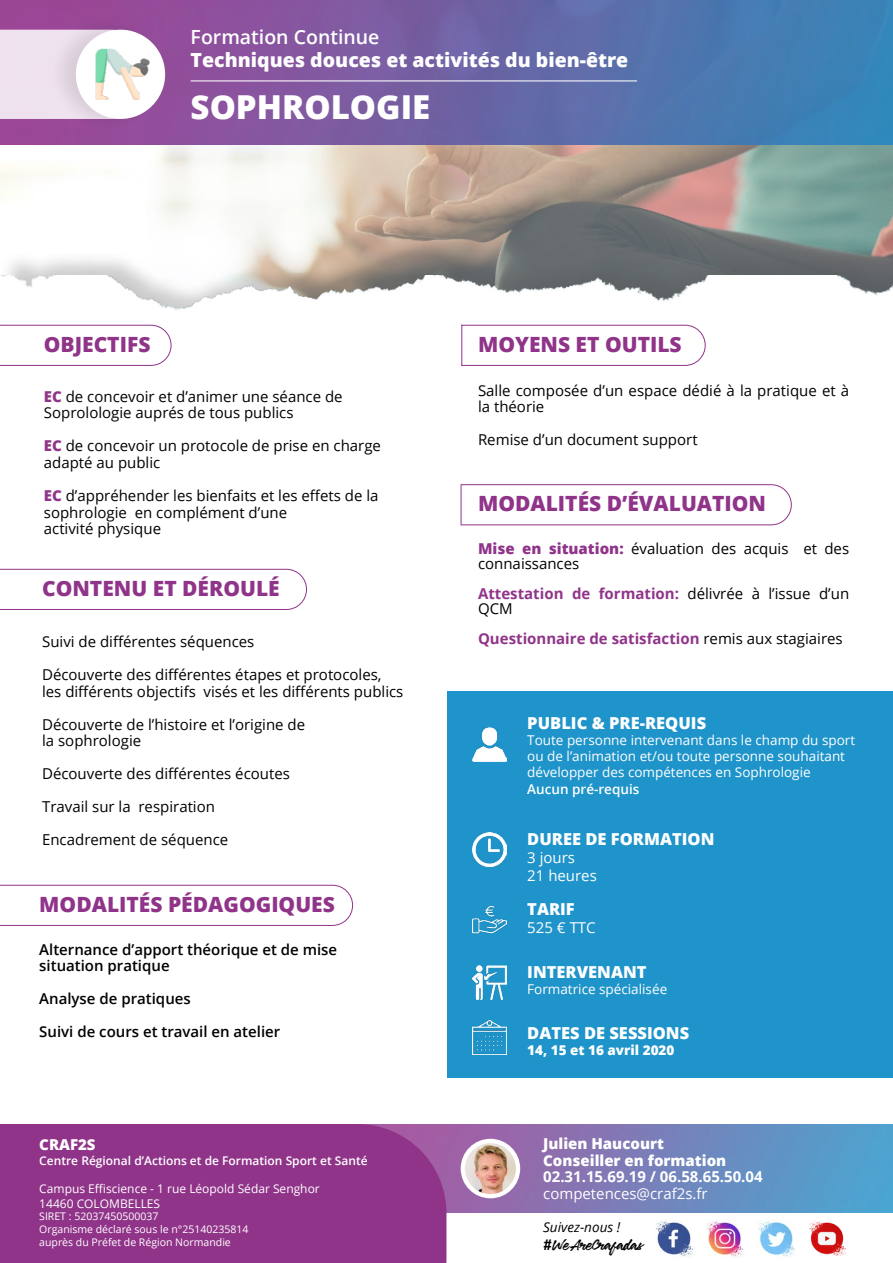
<style>
.page{position:relative;width:893px;height:1263px;background:#fff}
.page>*{position:absolute;margin:0;border:0;box-sizing:border-box;transform-origin:0 0}
.t1{font:800 33px "Open Sans";color:#fff}
.t2{font:800 21px "Open Sans";color:#90348a}
.t3{font:800 19.5px "Open Sans";color:#fff}
.t4{font:600 19.5px "Open Sans";color:#fff}
.t5{font:800 16.5px "Open Sans";color:#fff}
.t6{font:700 16.5px "Avenir Next";color:#fff}
.t7{font:15px/16.5px "Open Sans";color:#000}
.t8{font:600 15px/16.5px "Open Sans";color:#000}
.t9{font:700 15px/15px "Open Sans";color:#90348a}
.t10{font:15px/18px "Open Sans";color:#fff}
.t11{font:800 15px/16.5px "Open Sans";color:#fff}
.t12{font:700 15px "Open Sans";color:#fff}
.t13{font:15px "Robusta Demo";letter-spacing:-.01em;color:#000}
.t14{font:13.5px/16.2px "Open Sans";color:#fff}
.t15{font:800 13.5px "Open Sans";color:#fff}
.t16{font:600 13.5px "Open Sans";color:#fff}
.t17{font:italic 13.5px "Open Sans";color:#000}
.t18{font:12px/14.4px "Open Sans";color:#fff}
.t19{font:600 12px "Open Sans";color:#fff}
.t20{font:10.5px/12.6px "Open Sans";color:#fff}
.s1{font-weight:800;color:#90348a}
.s2{font-weight:400;color:#000}
.s3{font-family:"Muli";font-weight:800}
</style>
<div class="page">
<img style="left:446px;top:1124px;width:447px;height:89px">
<div style="left:0;top:1124px;width:446px;height:139px;background:#90348a"></div>
<img style="left:0;top:324px;width:695px;height:3px">
<svg style="left:0;top:144px;width:893px;height:166px"></svg>
<svg style="left:0;top:325px;width:171px;height:41px"></svg>
<div style="left:447px;top:692px;width:446px;height:386px;background:#1f94ca"></div>
<img style="left:473px;top:727px;width:34px;height:34px">
<img style="left:473px;top:832px;width:34px;height:34px">
<img style="left:473px;top:905px;width:34px;height:29px">
<img style="left:473px;top:1021px;width:34px;height:34px">
<img style="left:473px;top:965px;width:34px;height:34px">
<img style="left:656px;top:1221px;width:37px;height:36px">
<img style="left:707px;top:1221px;width:37px;height:36px">
<img style="left:758px;top:1221px;width:37px;height:36px">
<img style="left:809px;top:1221px;width:37px;height:35px">
<svg style="left:0;top:569px;width:307px;height:41px"></svg>
<svg style="left:0;top:885px;width:353px;height:41px"></svg>
<div style="left:432px;top:484px;width:360px;height:41px;border:1px solid #90348a;border-radius:20px"></div>
<div style="left:327px;top:314px;width:134px;height:54px;background:#fff"></div>
<div style="left:422px;top:477px;width:39px;height:73px;background:#fff"></div>
<div style="left:442px;top:325px;width:264px;height:41px;border:1px solid #90348a;border-radius:20px"></div>
<div style="left:422px;top:316px;width:39px;height:54px;background:#fff"></div>
<hr style="left:461px;top:484px;width:1px;height:41px;background:#90348a">
<img style="left:0;top:0;width:893px;height:144px">
<hr style="left:461px;top:325px;width:1px;height:41px;background:#90348a">
<div style="left:0;top:30px;width:49px;height:89px;background:#efe2ef"></div>
<div style="left:49px;top:15px;width:117px;height:117px;background:#000;opacity:.1"></div>
<div style="left:76px;top:30px;width:89px;height:89px;background:#fff;border-radius:50%"></div>
<img style="left:95px;top:49px;width:55px;height:51px">
<hr style="left:191px;top:80px;width:446px;height:1px;background:#fff">
<div style="left:461px;top:1139px;width:59px;height:59px;background:#fff;border-radius:50%"></div>
<img style="left:465px;top:1143px;width:51px;height:51px;border-radius:26px">
<h3 class="t4" style="left:191px;top:24px;width:190px">Formation Continue</h3>
<h3 class="t3" style="left:191px;top:45px;width:439px">Techniques douces et activités du bien-être</h3>
<h1 class="t1" style="left:191px;top:82px;width:241px">SOPHROLOGIE</h1>
<h2 class="t2" style="left:44px;top:328px;width:108px">OBJECTIFS</h2>
<p class="t7" style="left:44px;top:388px;width:300px"><span class="s1">EC</span> de concevoir et d’animer une séance de<br>Soprolologie auprés de tous publics</p>
<p class="t7" style="left:44px;top:437px;width:339px"><span class="s1">EC</span> de concevoir un protocole de prise en charge adapté au public</p>
<p class="t7" style="left:44px;top:487px;width:336px"><span class="s1">EC</span> d’appréhender les bienfaits et les effets de la sophrologie en complément d’une<br>activité physique</p>
<h2 class="t2" style="left:42px;top:572px;width:239px">CONTENU ET DÉROULÉ</h2>
<p class="t7" style="left:42px;top:633px;width:214px">Suivi de différentes séquences</p>
<p class="t7" style="left:42px;top:666px;width:363px">Découverte des différentes étapes et protocoles, les différents objectifs visés et les différents publics</p>
<p class="t7" style="left:42px;top:715px;width:265px">Découverte de l’histoire et l’origine de la sophrologie</p>
<p class="t7" style="left:42px;top:765px;width:249px">Découverte des différentes écoutes</p>
<p class="t7" style="left:42px;top:798px;width:174px">Travail sur la respiration</p>
<p class="t7" style="left:42px;top:831px;width:188px">Encadrement de séquence</p>
<h2 class="t2" style="left:39px;top:888px;width:297px">MODALITÉS PÉDAGOGIQUES</h2>
<p class="t8" style="left:39px;top:940px;width:299px">Alternance d’apport théorique et de mise situation pratique</p>
<p class="t8" style="left:39px;top:990px;width:153px">Analyse de pratiques</p>
<p class="t8" style="left:39px;top:1023px;width:243px">Suivi de cours et travail en atelier</p>
<p class="t11" style="left:39px;top:1136px;width:58px">CRAF2S</p>
<p class="t19" style="left:39px;top:1152px;width:330px">Centre Régional d’Actions et de Formation Sport et Santé</p>
<p class="t18" style="left:39px;top:1181px;width:282px">Campus Effiscience - 1 rue Léopold Sédar Senghor<br>14460 COLOMBELLES</p>
<p class="t20" style="left:39px;top:1210px;width:211px">SIRET : 52037450500037<br>Organisme déclaré sous le n°25140235814 auprès du Préfet de Région Normandie</p>
<h2 class="t2" style="left:478px;top:328px;width:205px">MOYENS ET OUTILS</h2>
<p class="t7" style="left:478px;top:381px;width:373px">Salle composée d’un espace dédié à la pratique et à la théorie</p>
<p class="t7" style="left:478px;top:431px;width:221px">Remise d’un document support</p>
<h2 class="t2" style="left:478px;top:488px;width:290px">MODALITÉS D’ÉVALUATION</h2>
<p class="t7" style="left:478px;top:541px;width:373px;line-height:15px"><span class="s1">Mise en situation:</span> évaluation des acquis et des connaissances</p>
<p class="t9" style="left:478px;top:586px;width:373px">Attestation de formation: <span class="s2">délivrée à l’issue d’un<br>QCM</span></p>
<p class="t9" style="left:478px;top:631px;width:366px">Questionnaire de satisfaction <span class="s2">remis aux stagiaires</span></p>
<p class="t5" style="left:527px;top:710px;width:180px">PUBLIC &amp; PRE-REQUIS</p>
<p class="t14" style="left:527px;top:732px;width:329px">Toute personne intervenant dans le champ du sport ou de l’animation et/ou toute personne souhaitant développer des compétences en Sophrologie</p>
<p class="t16" style="left:527px;top:779px;width:114px">Aucun pré-requis</p>
<p class="t5" style="left:527px;top:826px;width:189px">DUREE DE FORMATION</p>
<p class="t10" style="left:527px;top:848px;width:71px">3 jours<br>21 heures</p>
<p class="t5" style="left:527px;top:896px;width:49px">TARIF</p>
<p class="t10" style="left:527px;top:918px;width:70px">525 € TTC</p>
<p class="t6" style="left:568px;top:914px;width:48px">TARIF</p>
<p class="t5" style="left:527px;top:959px;width:121px">INTERVENANT</p>
<p class="t14" style="left:527px;top:980px;width:141px">Formatrice spécialisée</p>
<p class="t5" style="left:527px;top:1020px;width:163px">DATES DE SESSIONS</p>
<p class="t15" style="left:527px;top:1039px;width:149px">14, 15 et 16 avril 2020</p>
<p class="t11" style="left:543px;top:1134px;width:185px">Julien Haucourt<br>Conseiller en formation</p>
<p class="t12" style="left:543px;top:1166px;width:221px">02.31.15.69.19 / 06.58.65.50.04</p>
<p class="t10" style="left:543px;top:1184px;width:166px">competences@craf2s.fr</p>
<p class="t17" style="left:543px;top:1218px;width:79px">Suivez-nous !</p>
<p class="t13" style="left:543px;top:1237px;width:100px"><span class="s3">#</span>WeAreCrafadas</p>
</div>
